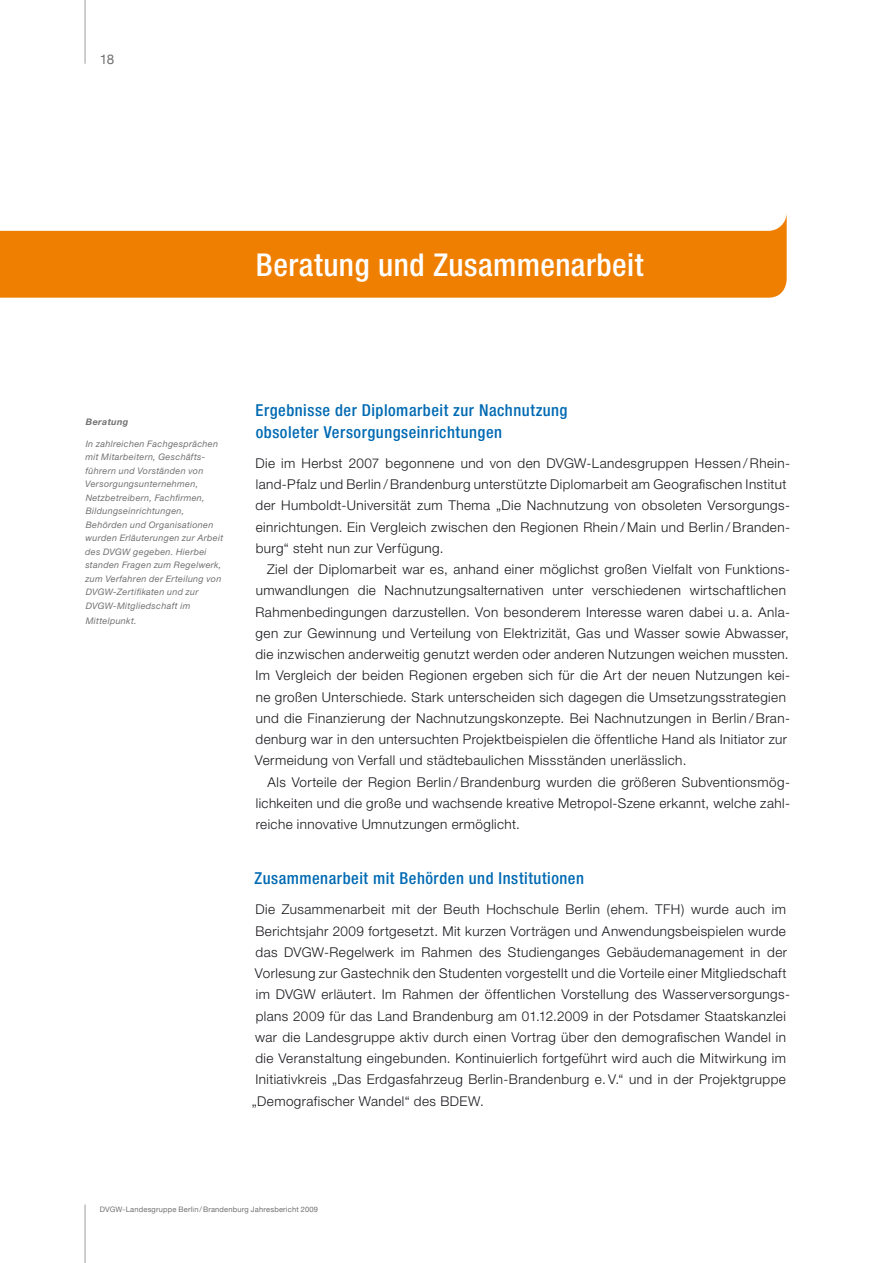
<style>
.page{position:relative;width:893px;height:1263px;background:#fff}
.page>*{position:absolute;margin:0;border:0;box-sizing:border-box;transform-origin:0 0}
.t1{font:500 condensed 31.5px "Helvetica Neue";letter-spacing:.015em;color:#fff}
.t2{font:500 condensed 16.5px/21.3px "Helvetica Neue";letter-spacing:.03em;color:#006ab3}
.t3{font:300 13.5px/21.3px "Helvetica Neue";letter-spacing:.03em;color:#1a171c}
.t4{font:13.5px "Helvetica Neue";color:#707173}
.t5{font:italic 9px/13.5px "Helvetica Neue";letter-spacing:.035em;color:#707173}
.t6{font:italic 700 9px "Helvetica Neue";letter-spacing:.04em;color:#707173}
.t7{font:7.5px "Helvetica Neue";letter-spacing:.025em;color:#707173}
</style>
<div class="page">
<svg style="left:0;top:214px;width:787px;height:84px;fill:#ee7f00"></svg>
<hr style="left:85px;top:0;width:1px;height:64px;background:#9d9ea0">
<hr style="left:85px;top:1204px;width:1px;height:59px;background:#9d9ea0">
<p class="t4" style="left:100px;top:51px;width:16px">18</p>
<h1 class="t1" style="left:256px;top:246px;width:389px">Beratung und Zusammenarbeit</h1>
<p class="t6" style="left:86px;top:416px;width:44px">Beratung</p>
<p class="t5" style="left:85px;top:437px;width:140px">In zahlreichen Fachgesprächen mit Mitarbeitern, Geschäfts&shy;führern und Vorständen von<br>Versorgungsunternehmen,<br>Netzbetreibern, Fachfirmen,<br>Bildungseinrichtungen,<br>Behörden und Organisationen wurden Erläuterungen zur Arbeit des DVGW gegeben. Hierbei standen Fragen zum Regelwerk, zum Verfahren der Erteilung von<br>DVGW-Zertifikaten und zur<br>DVGW-Mitgliedschaft im</p>
<p class="t5" style="left:86px;top:614px;width:53px">Mittelpunkt.</p>
<p class="t2" style="left:256px;top:399px;width:313px">Ergebnisse der Diplomarbeit zur Nachnutzung obsoleter Versorgungseinrichtungen</p>
<p class="t3" style="left:255px;top:452px;width:536px">Die im Herbst 2007 begonnene und von den DVGW-Landesgruppen Hessen /Rhein&shy;land-Pfalz und Berlin /Brandenburg unterstützte Diplomarbeit am Geografischen Institut der Humboldt-Universität zum Thema „Die Nachnutzung von obsoleten Versorgungs&shy;einrichtungen. Ein Vergleich zwischen den Regionen Rhein / Main und Berlin /Branden&shy;burg“ steht nun zur Verfügung.</p>
<p class="t3" style="left:255px;top:558px;width:536px;text-indent:12px">Ziel der Diplomarbeit war es, anhand einer möglichst großen Vielfalt von Funktions&shy;umwandlungen die Nachnutzungsalternativen unter verschiedenen wirtschaftlichen Rahmenbedingungen darzustellen. Von besonderem Interesse waren dabei u. a. Anla&shy;gen zur Gewinnung und Verteilung von Elektrizität, Gas und Wasser sowie Abwasser, die inzwischen anderweitig genutzt werden oder anderen Nutzungen weichen mussten.<br>Im Vergleich der beiden Regionen ergeben sich für die Art der neuen Nutzungen kei&shy;ne großen Unterschiede. Stark unterscheiden sich dagegen die Umsetzungsstrategien und die Finanzierung der Nachnutzungskonzepte. Bei Nachnutzungen in Berlin /Bran&shy;denburg war in den untersuchten Projektbeispielen die öffentliche Hand als Initiator zur Vermeidung von Verfall und städtebaulichen Missständen unerlässlich.</p>
<p class="t3" style="left:256px;top:771px;width:536px;text-align:justify;text-indent:12px">Als Vorteile der Region Berlin /Brandenburg wurden die größeren Subventionsmög&shy;lichkeiten und die große und wachsende kreative Metropol-Szene erkannt, welche zahl&shy;reiche innovative Umnutzungen ermöglicht.</p>
<p class="t2" style="left:255px;top:867px;width:331px">Zusammenarbeit mit Behörden und Institutionen</p>
<p class="t3" style="left:252px;top:898px;width:540px">Die Zusammenarbeit mit der Beuth Hochschule Berlin (ehem. TFH) wurde auch im Berichtsjahr 2009 fortgesetzt. Mit kurzen Vorträgen und Anwendungsbeispielen wurde das DVGW-Regelwerk im Rahmen des Studienganges Gebäudemanagement in der Vorlesung zur Gastechnik den Studenten vorgestellt und die Vorteile einer Mitgliedschaft im DVGW erläutert. Im Rahmen der öffentlichen Vorstellung des Wasserversorgungs&shy;plans 2009 für das Land Brandenburg am 01.12.2009 in der Potsdamer Staatskanzlei war die Landesgruppe aktiv durch einen Vortrag über den demografischen Wandel in die Veranstaltung eingebunden. Kontinuierlich fortgeführt wird auch die Mitwirkung im Initiativkreis „Das Erdgasfahrzeug Berlin-Brandenburg e. V.“ und in der Projektgruppe „Demografischer Wandel“ des BDEW.</p>
<p class="t7" style="left:100px;top:1205px;width:220px">DVGW-Landesgruppe Berlin/Brandenburg Jahresbericht 2009</p>
</div>
